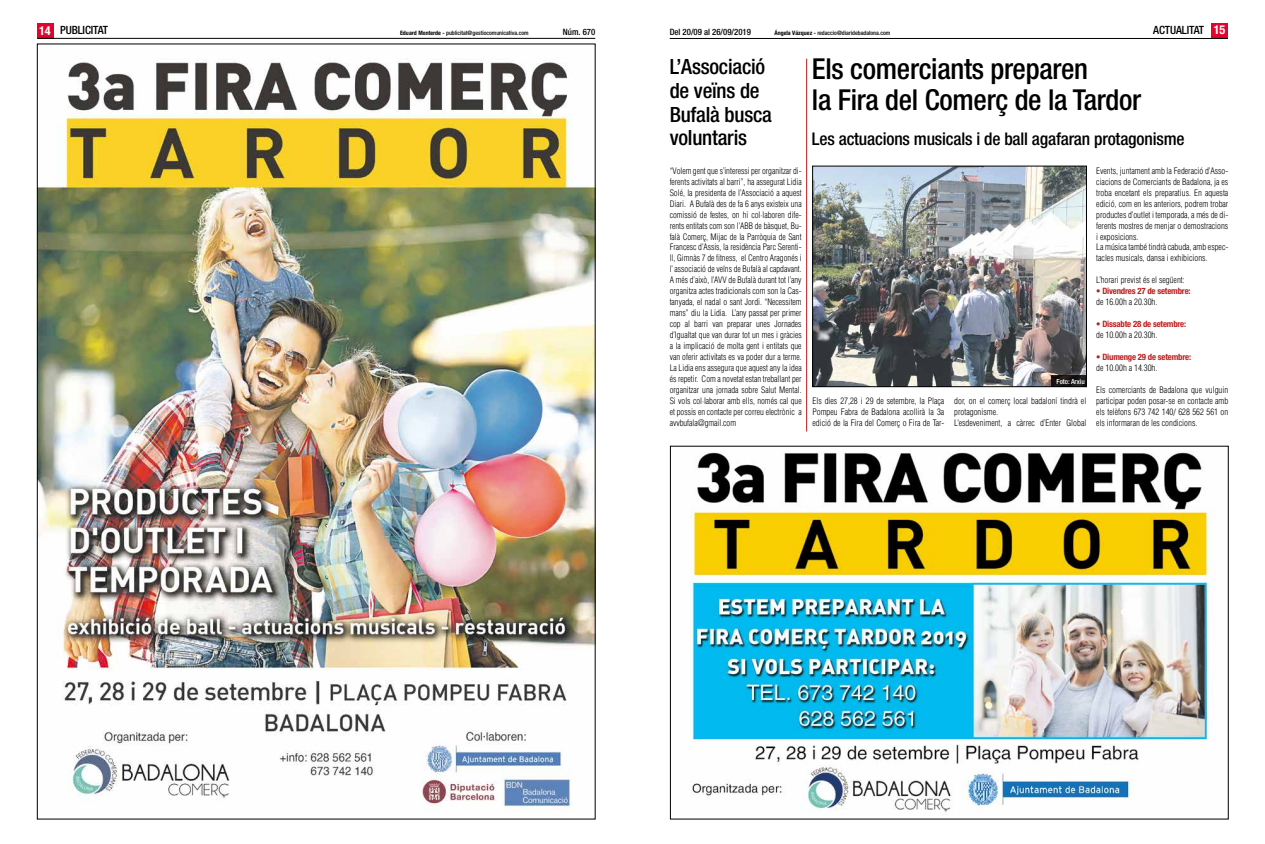
<style>
.page{position:relative;width:1265px;height:844px;background:#fff}
.page>*{position:absolute;margin:0;border:0;box-sizing:border-box;transform-origin:0 0}
.t1{font:500 condensed 28.88px/31.5px "Helvetica Neue";letter-spacing:-.01em;color:#000}
.t2{font:500 condensed 21px/23.6px "Helvetica Neue";letter-spacing:-.01em;color:#000}
.t3{font:500 condensed 17.5px "Helvetica Neue";letter-spacing:-.01em;color:#000}
.t4{font:500 condensed 11.38px "Helvetica Neue";letter-spacing:-.01em;color:#000}
.t5{font:300 condensed 8.75px/10.9px "Helvetica";color:#000;text-align:justify}
.t6{font:700 condensed 8.75px "Helvetica Neue";letter-spacing:-.02em;color:#bd1d1d}
.t7{font:500 condensed 8.75px "Helvetica Neue";color:#000}
.t8{font:500 condensed 7px "Helvetica Neue";color:#fff}
.t9{font:500 condensed 6.04px "Helvetica Neue";color:#000}
.s1{font-weight:700;font-size:12.25px;color:#fff}
.s2{font-weight:700}
</style>
<div class="page">
<div style="left:1211px;top:23px;width:17px;height:15px;background:#e4032c"></div>
<hr style="left:670px;top:38px;width:558px;height:1px;background:#000">
<div style="left:37px;top:24px;width:17px;height:15px;background:#e4032c"></div>
<hr style="left:37px;top:38px;width:558px;height:1px;background:#000">
<img style="left:690px;top:451px;width:525px;height:361px">
<img style="left:814px;top:168px;width:271px;height:216px">
<div style="left:812px;top:166px;width:275px;height:220px;border:1px solid #000"></div>
<svg style="left:1051px;top:375px;width:36px;height:12px"></svg>
<img style="left:39px;top:59px;width:554px;height:752px">
<hr style="left:806px;top:59px;width:1px;height:372px;background:#bd1d1d">
<h3 class="t4" style="left:39px;top:24px;width:70px"><span class="s1">14</span> PUBLICITAT</h3>
<p class="t9" style="left:400px;top:29px;width:130px"><span class="s2">Eduard Monterde -</span> publicitat@gestiocomunicativa.com</p>
<p class="t9" style="left:774px;top:29px;width:117px"><span class="s2">Ángela Vázquez -</span> redaccio@diaridebadalona.com</p>
<h3 class="t4" style="left:1153px;top:23px;width:73px">ACTUALITAT <span class="s1">15</span></h3>
<h1 class="t1" style="left:812px;top:52px;width:331px">Els comerciants preparen<br>la Fira del Comerç de la Tardor</h1>
<h3 class="t3" style="left:812px;top:128px;width:374px">Les actuacions musicals i de ball agafaran protagonisme</h3>
<p class="t7" style="left:563px;top:27px;width:34px">Núm. 670</p>
<p class="t7" style="left:670px;top:26px;width:83px">Del 20/09 al 26/09/2019</p>
<h2 class="t2" style="left:670px;top:55px;width:104px">L’Associació de veïns de<br>Bufalà busca voluntaris</h2>
<p class="t5" style="left:670px;top:165px;width:133px">“Volem gent que s’interessi per organitzar di&shy;ferents activitats al barri”, ha assegurat Lidia Solé, la presidenta de l’Associació a aquest Diari. A Bufalà des de fa 6 anys existeix una comissió de festes, on hi col·laboren dife&shy;rents entitats com son l’ABB de bàsquet, Bu&shy;falà Comerç, Mijac de la Parròquia de Sant Francesc d’Assis, la residència Parc Serenti&shy;ll, Gimnàs 7 de fitness, el Centro Aragonés i l’ associació de veïns de Bufalà al capdavant.<br>A més d’això, l’AVV de Bufalà durant tot l’any organitza actes tradicionals com son la Cas&shy;tanyada, el nadal o sant Jordi. “Necessitem mans” diu la Lidia. L’any passat per primer cop al barri van preparar unes Jornades d’Igualtat que van durar tot un mes i gràcies a la implicació de molta gent i entitats que van oferir activitats es va poder dur a terme.<br>La Lidia ens assegura que aquest any la idea és repetir. Com a novetat estan treballant per organitzar una jornada sobre Salut Mental.<br>Si vols col·laborar amb ells, només cal que et possis en contacte per correu electrònic a avvbufala@gmail.com</p>
<p class="t8" style="left:1056px;top:377px;width:30px">Foto: Arxiu</p>
<p class="t5" style="left:812px;top:395px;width:133px">Els dies 27,28 i 29 de setembre, la Plaça Pompeu Fabra de Badalona acollirà la 3a edició de la Fira del Comerç o Fira de Tar-</p>
<p class="t5" style="left:954px;top:395px;width:134px;text-align:left">dor, on el comerç local badaloní tindrà el protagonisme.<br>L’esdeveniment, a càrrec d’Enter Global</p>
<p class="t5" style="left:1096px;top:165px;width:134px;text-align:left">Events, juntament amb la Federació d’Asso&shy;ciacions de Comerciants de Badalona, ja es troba encetant els preparatius. En aquesta edició, com en les anteriors, podrem trobar productes d’outlet i temporada, a més de di&shy;ferents mostres de menjar o demostracions i exposicions.<br>La música també tindrà cabuda, amb espec&shy;tacles musicals, dansa i exhibicions.</p>
<p class="t5" style="left:1096px;top:274px;width:90px">L’horari previst és el següent:</p>
<p class="t6" style="left:1096px;top:286px;width:96px">• Divendres 27 de setembre:</p>
<p class="t5" style="left:1096px;top:296px;width:63px">de 16.00h a 20.30h.</p>
<p class="t6" style="left:1096px;top:318px;width:91px">• Dissabte 28 de setembre:</p>
<p class="t5" style="left:1096px;top:329px;width:63px">de 10.00h a 20.30h.</p>
<p class="t6" style="left:1096px;top:351px;width:96px">• Diumenge 29 de setembre:</p>
<p class="t5" style="left:1096px;top:362px;width:63px">de 10.00h a 14.30h.</p>
<p class="t5" style="left:1096px;top:384px;width:134px">Els comerciants de Badalona que vulguin participar poden posar-se en contacte amb els telèfons 673 742 140/ 628 562 561 on els informaran de les condicions.</p>
</div>
